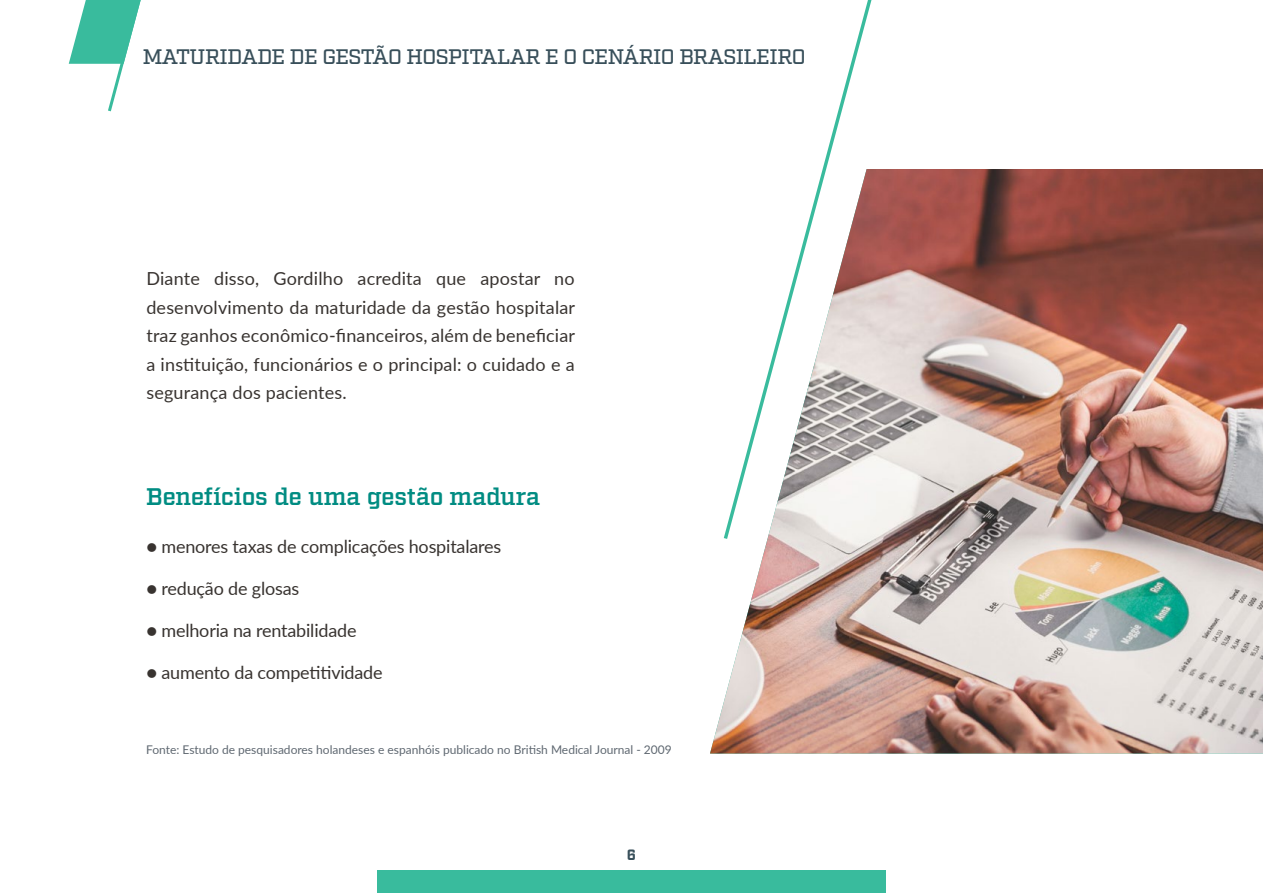
<style>
.page{position:relative;width:1263px;height:893px;background:#fff}
.page>*{position:absolute;margin:0;border:0;box-sizing:border-box;transform-origin:0 0}
.t1{font:600 24px "Factoria";letter-spacing:-.01em;color:#008c82}
.t2{font:500 21px "Factoria";letter-spacing:-.03em;color:#384f5a}
.t3{font:18px/28.5px "Lato";letter-spacing:-.01em;color:#383330;text-align:justify}
.t4{font:700 15px "Factoria";color:#384f5a}
.t5{font:12px "Lato";color:#5f6871}
</style>
<div class="page">
<div style="left:377px;top:870px;width:509px;height:23px;background:#39bb9d"></div>
<svg style="left:69px;top:0;width:72px;height:112px"></svg>
<img style="left:710px;top:169px;width:553px;height:584px">
<svg style="left:721px;top:0;width:511px;height:543px"></svg>
<p class="t2" style="left:143px;top:44px;width:664px">MATURIDADE DE GESTÃO HOSPITALAR E O CENÁRIO BRASILEIRO</p>
<p class="t3" style="left:146px;top:264px;width:430px">Diante disso, Gordilho acredita que apostar no desenvolvimento da maturidade da gestão hospitalar traz ganhos econômico-financeiros, além de beneficiar a instituição, funcionários e o principal: o cuidado e a segurança dos pacientes.</p>
<h1 class="t1" style="left:146px;top:483px;width:396px">Benefícios de uma gestão madura</h1>
<p class="t3" style="left:146px;top:532px;width:356px">● menores taxas de complicações hospitalares</p>
<p class="t3" style="left:146px;top:574px;width:154px">● redução de glosas</p>
<p class="t3" style="left:146px;top:616px;width:212px">● melhoria na rentabilidade</p>
<p class="t3" style="left:146px;top:658px;width:238px">● aumento da competitividade</p>
<p class="t5" style="left:146px;top:741px;width:527px">Fonte: Estudo de pesquisadores holandeses e espanhóis publicado no British Medical Journal - 2009</p>
<p class="t4" style="left:627px;top:846px;width:11px">6</p>
</div>
